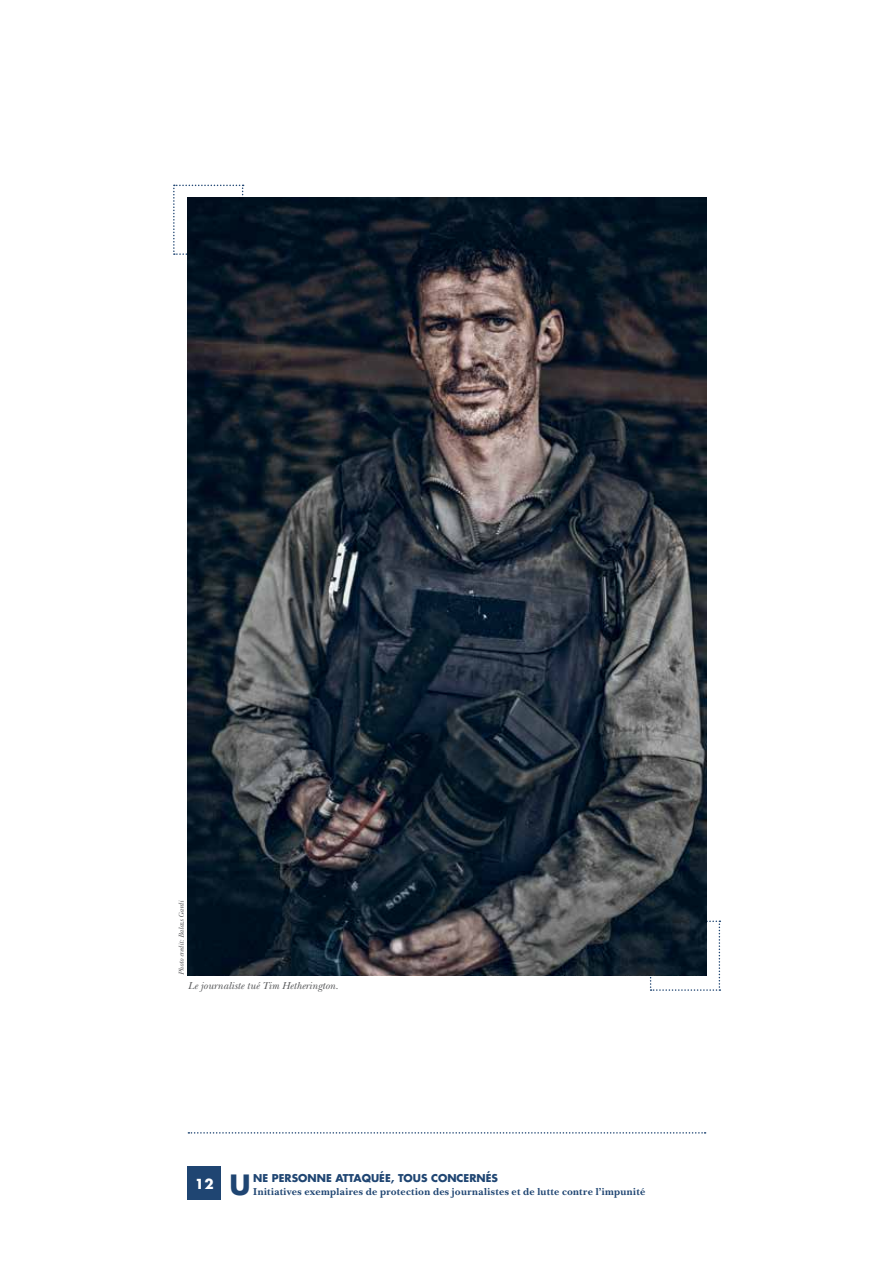
<style>
.page{position:relative;width:893px;height:1263px;background:#fff}
.page>*{position:absolute;margin:0;border:0;box-sizing:border-box;transform-origin:0 0}
.t1{font:700 13.5px "Futura";color:#fff}
.t2{font:700 10.5px "New Baskerville";letter-spacing:.03em;color:#1f4572}
.t3{font:italic 10.5px "New Baskerville";color:#58595b}
.t4{font:700 10.5px "Futura";color:#1f4572}
.t5{font:italic 7.5px "New Baskerville";color:#58595b}
.s1{font-size:27.15px;color:#1f4572}
</style>
<div class="page">
<svg style="left:173px;top:185px;width:71px;height:70px"></svg>
<svg style="left:650px;top:920px;width:70px;height:71px"></svg>
<img style="left:188px;top:198px;width:518px;height:777px">
<svg style="left:188px;top:1132px;width:518px;height:1px"></svg>
<div style="left:188px;top:1167px;width:33px;height:33px;background:#1f4572"></div>
<p class="t5" style="left:177px;top:975px;width:76px;rotate:-90deg">Photo credit: Balazs Gardi</p>
<p class="t3" style="left:188px;top:980px;width:152px">Le journaliste tué Tim Hetherington.</p>
<p class="t1" style="left:195px;top:1174px;width:57px">12 <span class="s1">U</span></p>
<p class="t4" style="left:253px;top:1171px;width:246px">NE PERSONNE ATTAQUÉE, TOUS CONCERNÉS</p>
<p class="t2" style="left:253px;top:1185px;width:394px">Initiatives exemplaires de protection des journalistes et de lutte contre l’impunité</p>
</div>
